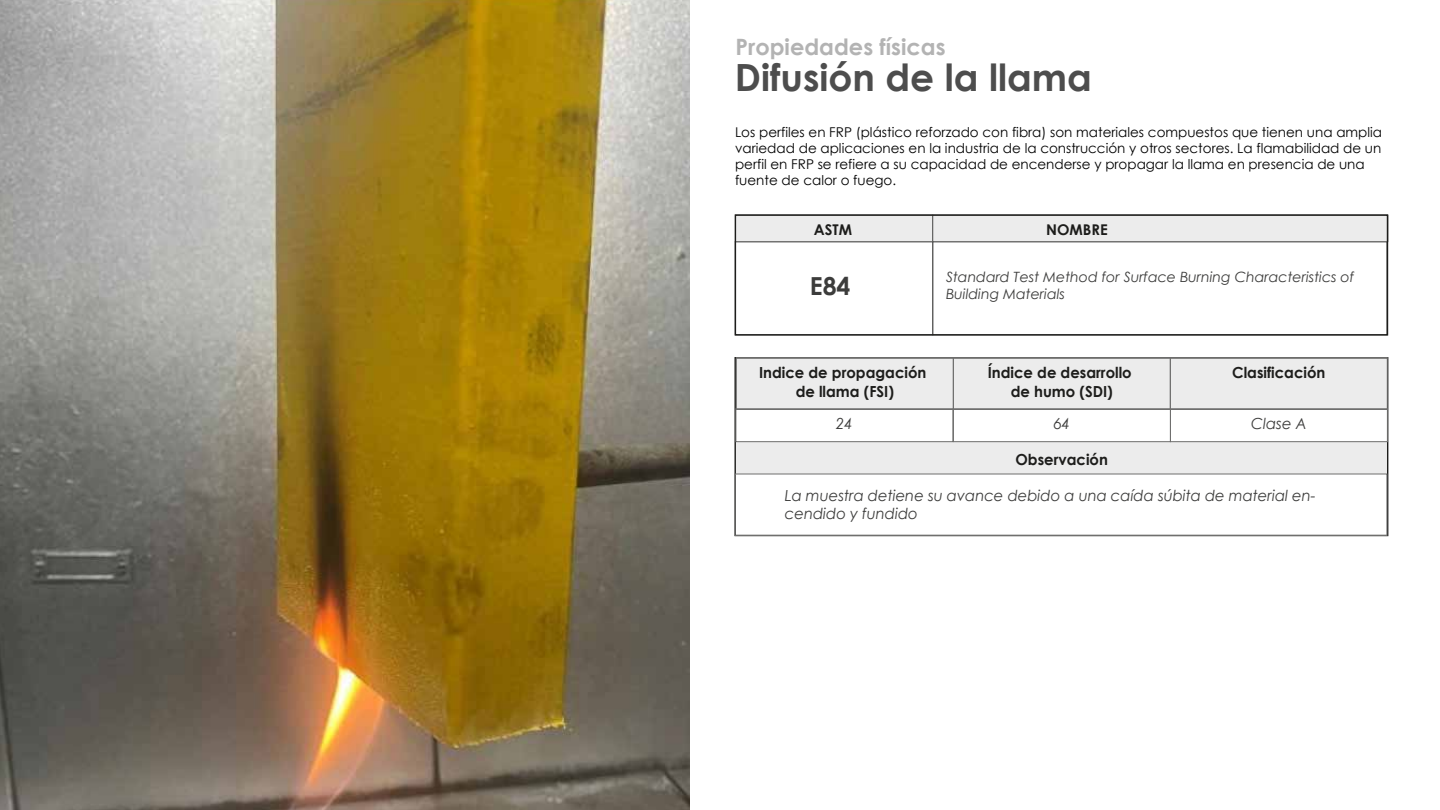
<style>
.page{position:relative;width:1440px;height:810px;background:#fff}
.page>*{position:absolute;margin:0;border:0;box-sizing:border-box;transform-origin:0 0}
.t1{font:700 37.5px "Century Gothic";color:#4d4d4d}
.t2{font:700 24.83px "Century Gothic";color:#3c3c3b}
.t3{font:700 22.5px "Century Gothic";color:#b3b3b3}
.t4{font:700 15.3px/18.3px "Century Gothic";color:#1d1d1b;text-align:center}
.t5{font:italic 15.3px/18.3px "Century Gothic";color:#3c3c3b}
.t6{font:700 14.77px "Century Gothic";color:#1d1d1b}
.t7{font:italic 14.17px/17px "Century Gothic";color:#3c3c3b}
.t8{font:13.5px/16.2px "Century Gothic";color:#000}
</style>
<div class="page">
<img style="left:0;top:1px;width:690px;height:809px">
<div style="left:735px;top:215px;width:198px;height:27px;background:#ececec;border:1px solid #575756"></div>
<div style="left:933px;top:215px;width:455px;height:27px;background:#ececec;border:1px solid #575756"></div>
<svg style="left:1388px;top:215px;width:1px;height:27px"></svg>
<div style="left:735px;top:214px;width:653px;height:122px;border:1px solid #1d1d1b"></div>
<div style="left:735px;top:442px;width:652px;height:32px;background:#ececec"></div>
<div style="left:736px;top:358px;width:651px;height:52px;background:#ececec"></div>
<div style="left:736px;top:357px;width:218px;height:53px;border:1px solid #6f6f6e"></div>
<div style="left:953px;top:357px;width:218px;height:53px;border:1px solid #6f6f6e"></div>
<div style="left:1170px;top:357px;width:218px;height:53px;border:1px solid #6f6f6e"></div>
<div style="left:953px;top:408px;width:218px;height:34px;border:1px solid #6f6f6e"></div>
<div style="left:1170px;top:408px;width:218px;height:34px;border:1px solid #6f6f6e"></div>
<div style="left:736px;top:408px;width:217px;height:34px;border:1px solid #6f6f6e"></div>
<div style="left:735px;top:474px;width:652px;height:62px;border:1px solid #6f6f6e"></div>
<h3 class="t3" style="left:736px;top:30px;width:212px">Propiedades físicas</h3>
<h1 class="t1" style="left:735px;top:49px;width:358px">Difusión de la llama</h1>
<p class="t8" style="left:735px;top:123px;width:649px">Los perfiles en FRP (plástico reforzado con fibra) son materiales compuestos que tienen una amplia variedad de aplicaciones en la industria de la construcción y otros sectores. La flamabilidad de un perfil en FRP se refiere a su capacidad de encenderse y propagar la llama en presencia de una fuente de calor o fuego.</p>
<p class="t6" style="left:814px;top:219px;width:40px">ASTM</p>
<p class="t6" style="left:1046px;top:218px;width:63px">NOMBRE</p>
<h2 class="t2" style="left:810px;top:267px;width:42px">E84</h2>
<p class="t7" style="left:946px;top:268px;width:410px">Standard Test Method for Surface Burning Characteristics of<br>Building Materials</p>
<p class="t4" style="left:759px;top:363px;width:169px">Indice de propagación de llama (FSI)</p>
<p class="t4" style="left:988px;top:363px;width:145px">Índice de desarrollo</p>
<p class="t4" style="left:1232px;top:363px;width:95px">Clasificación</p>
<p class="t4" style="left:1011px;top:381px;width:104px">de humo (SDI)</p>
<p class="t5" style="left:836px;top:415px;width:18px">24</p>
<p class="t5" style="left:1054px;top:415px;width:18px">64</p>
<p class="t5" style="left:1251px;top:415px;width:57px">Clase A</p>
<p class="t4" style="left:1016px;top:449px;width:94px">Observación</p>
<p class="t5" style="left:785px;top:486px;width:532px">La muestra detiene su avance debido a una caída súbita de material en&shy;cendido y fundido</p>
</div>
